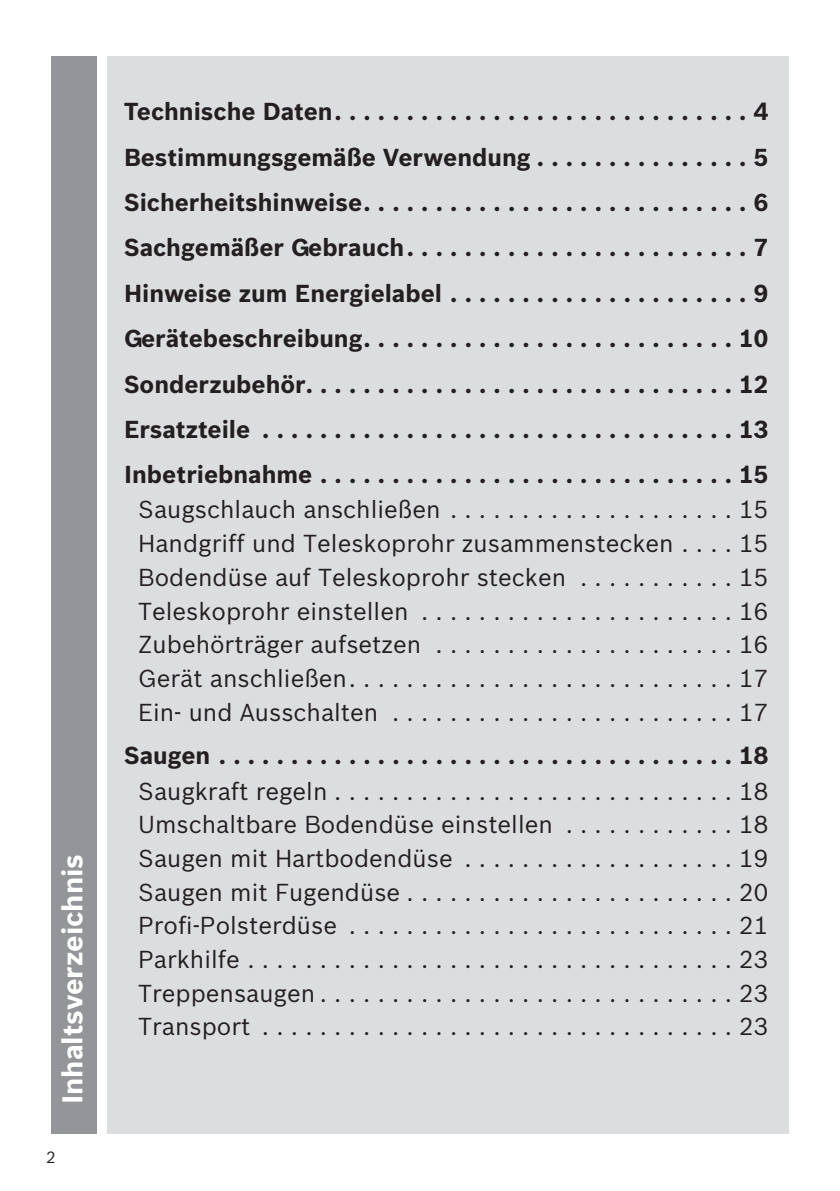
<style>
.page{position:relative;width:840px;height:1191px;background:#fff}
.page>*{position:absolute;margin:0;border:0;box-sizing:border-box;transform-origin:0 0}
.t1{font:700 28px "Bosch Sans";color:#fff}
.t2{font:24px/33.6px "Bosch Sans";color:#231f20;text-align:justify}
.t3{font:700 24px/45.4px "Bosch Sans";color:#231f20;text-align:justify}
.t4{font:16px "Bosch Sans";color:#231f20}
</style>
<div class="page">
<div style="left:51px;top:57px;width:45px;height:1077px;background:#939598"></div>
<div style="left:108px;top:57px;width:680px;height:1077px;background:#dcdddf"></div>
<p class="t1" style="left:56px;top:1104px;width:252px;rotate:-90deg">Inhaltsverzeichnis</p>
<p class="t4" style="left:46px;top:1148px;width:11px">2</p>
<p class="t3" style="left:124px;top:89px;width:645px">Technische Daten. . . . . . . . . . . . . . . . . . . . . . . . . . . . . 4<br>Bestimmungsgemäße Verwendung . . . . . . . . . . . . . . . 5<br>Sicherheitshinweise. . . . . . . . . . . . . . . . . . . . . . . . . . . 6<br>Sachgemäßer Gebrauch. . . . . . . . . . . . . . . . . . . . . . . . 7<br>Hinweise zum Energielabel . . . . . . . . . . . . . . . . . . . . . 9<br>Gerätebeschreibung. . . . . . . . . . . . . . . . . . . . . . . . . . 10<br>Sonderzubehör. . . . . . . . . . . . . . . . . . . . . . . . . . . . . . 12<br>Ersatzteile . . . . . . . . . . . . . . . . . . . . . . . . . . . . . . . . . 13<br>Inbetriebnahme . . . . . . . . . . . . . . . . . . . . . . . . . . . . . 15</p>
<p class="t2" style="left:138px;top:493px;width:631px">Saugschlauch anschließen . . . . . . . . . . . . . . . . . . . . 15<br>Handgriff und Teleskoprohr zusammenstecken . . . . 15<br>Bodendüse auf Teleskoprohr stecken . . . . . . . . . . . 15<br>Teleskoprohr einstellen . . . . . . . . . . . . . . . . . . . . . . 16<br>Zubehörträger aufsetzen . . . . . . . . . . . . . . . . . . . . . 16<br>Gerät anschließen. . . . . . . . . . . . . . . . . . . . . . . . . . . 17<br>Ein- und Ausschalten . . . . . . . . . . . . . . . . . . . . . . . . 17</p>
<p class="t3" style="left:124px;top:733px;width:645px">Saugen . . . . . . . . . . . . . . . . . . . . . . . . . . . . . . . . . . . . 18</p>
<p class="t2" style="left:138px;top:774px;width:631px">Saugkraft regeln . . . . . . . . . . . . . . . . . . . . . . . . . . . . 18<br>Umschaltbare Bodendüse einstellen . . . . . . . . . . . . 18<br>Saugen mit Hartbodendüse . . . . . . . . . . . . . . . . . . . 19<br>Saugen mit Fugendüse . . . . . . . . . . . . . . . . . . . . . . . 20<br>Profi-Polsterdüse . . . . . . . . . . . . . . . . . . . . . . . . . . . 21<br>Parkhilfe . . . . . . . . . . . . . . . . . . . . . . . . . . . . . . . . . . 23<br>Treppensaugen . . . . . . . . . . . . . . . . . . . . . . . . . . . . . 23<br>Transport . . . . . . . . . . . . . . . . . . . . . . . . . . . . . . . . . 23</p>
</div>
